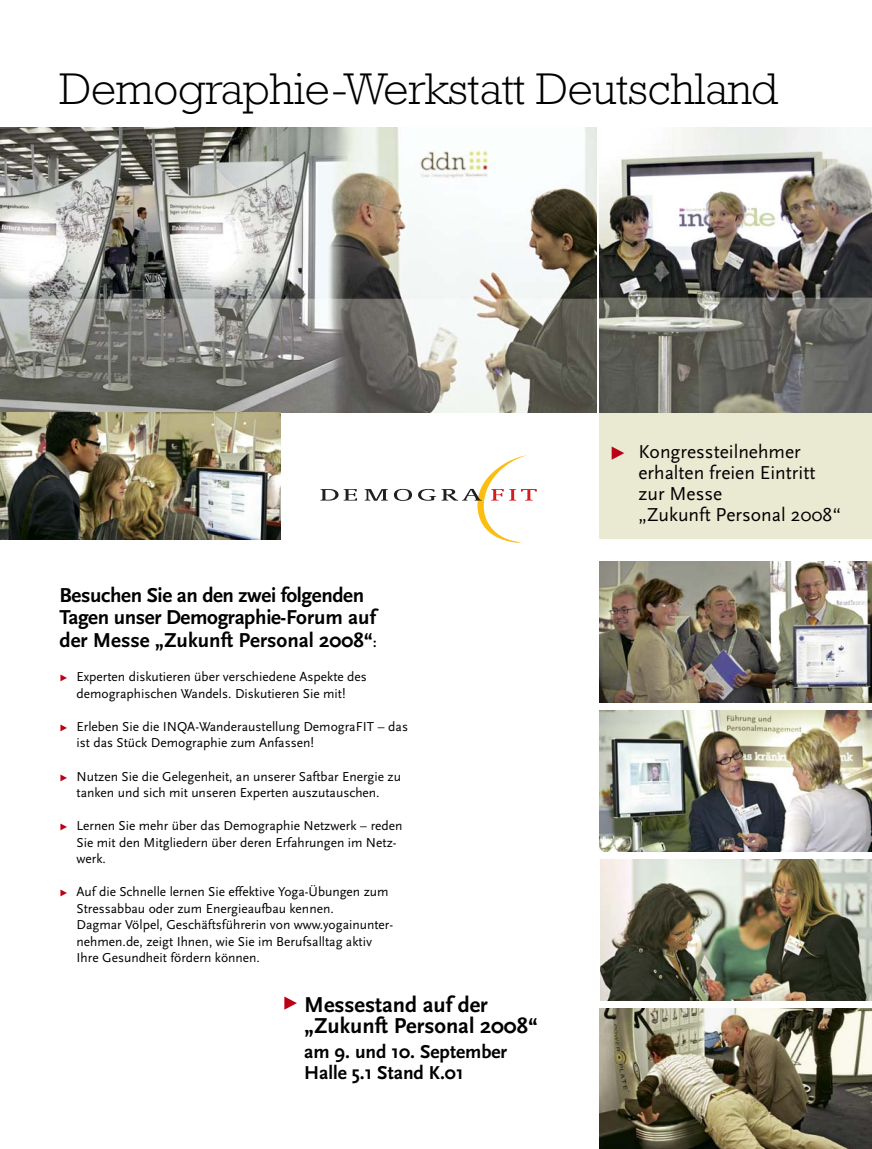
<style>
.page{position:relative;width:872px;height:1149px;background:#fff}
.page>*{position:absolute;margin:0;border:0;box-sizing:border-box;transform-origin:0 0}
.t1{font:300 45px "Rockwell Std";letter-spacing:-.005em;color:#000}
.t2{font:700 22.5px/21px "Scala Sans";color:#000}
.t3{font:700 21px/22.5px "Scala Sans";letter-spacing:-.015em;color:#000}
.t4{font:19.5px/21px "Scala Sans";color:#000}
.t5{font:700 19.5px/21px "Scala Sans";color:#000}
.t6{font:13.5px/16.5px "Scala Sans";color:#000}
.s1{font-size:13.5px}
.s2{color:#ba0014}
.s3{font-size:18px;color:#ba0014}
.s4{font-weight:700;font-size:18px;color:#ba0014}
</style>
<div class="page">
<img style="left:0;top:128px;width:597px;height:284px">
<img style="left:0;top:412px;width:281px;height:127px">
<div style="left:600px;top:412px;width:272px;height:126px;background:#eae9d2"></div>
<img style="left:600px;top:128px;width:272px;height:284px">
<svg style="left:320px;top:489px;width:37px;height:11px"></svg>
<svg style="left:364px;top:489px;width:24px;height:11px"></svg>
<svg style="left:394px;top:489px;width:18px;height:11px"></svg>
<svg style="left:418px;top:455px;width:119px;height:88px"></svg>
<img style="left:600px;top:859px;width:272px;height:140px">
<img style="left:600px;top:710px;width:272px;height:140px">
<img style="left:600px;top:1008px;width:272px;height:140px">
<img style="left:600px;top:561px;width:272px;height:141px">
<h1 class="t1" style="left:60px;top:73px;width:720px">Demographie-Werkstatt Deutschland</h1>
<h3 class="t3" style="left:60px;top:585px;width:318px">Besuchen Sie an den zwei folgenden<br>Tagen unser Demographie-Forum auf der Messe „Zukunft Personal 2008“<span class="s1">:</span></h3>
<p class="t6" style="left:60px;top:669px;width:309px;text-align:center"><span class="s2">Ω</span> Experten diskutieren über verschiedene Aspekte des demographischen Wandels. Diskutieren Sie mit!</p>
<p class="t6" style="left:77px;top:719px;width:333px;text-indent:-17px"><span class="s2">Ω</span> Erleben Sie die INQA-Wanderaustellung DemograFIT – das ist das Stück Demographie zum Anfassen!</p>
<p class="t6" style="left:60px;top:768px;width:343px;text-align:center"><span class="s2">Ω</span> Nutzen Sie die Gelegenheit, an unserer Saftbar Energie zu tanken und sich mit unseren Experten auszutauschen.</p>
<p class="t6" style="left:77px;top:818px;width:327px;text-indent:-17px"><span class="s2">Ω</span> Lernen Sie mehr über das Demographie Netzwerk – reden<br>Sie mit den Mitgliedern über deren Erfahrungen im Netz&shy;werk.</p>
<p class="t6" style="left:77px;top:884px;width:318px;text-indent:-17px"><span class="s2">Ω</span> Auf die Schnelle lernen Sie effektive Yoga-Übungen zum Stressabbau oder zum Energieaufbau kennen.<br>Dagmar Völpel, Geschäftsführerin von www.yogainunter&shy;nehmen.de, zeigt Ihnen, wie Sie im Berufsalltag aktiv Ihre Gesundheit fördern können.</p>
<h2 class="t2" style="left:304px;top:995px;width:235px;text-indent:-23px"><span class="s3">Ω</span> Messestand auf der „Zukunft Personal 2008“</h2>
<h3 class="t5" style="left:304px;top:1042px;width:204px">am 9. und 10. September<br>Halle 5.1 Stand K.01</h3>
<h3 class="t4" style="left:638px;top:442px;width:204px;text-indent:-30px"><span class="s4">Ω</span> Kongressteilnehmer erhalten freien Eintritt zur Messe<br>„Zukunft Personal 2008“</h3>
</div>
